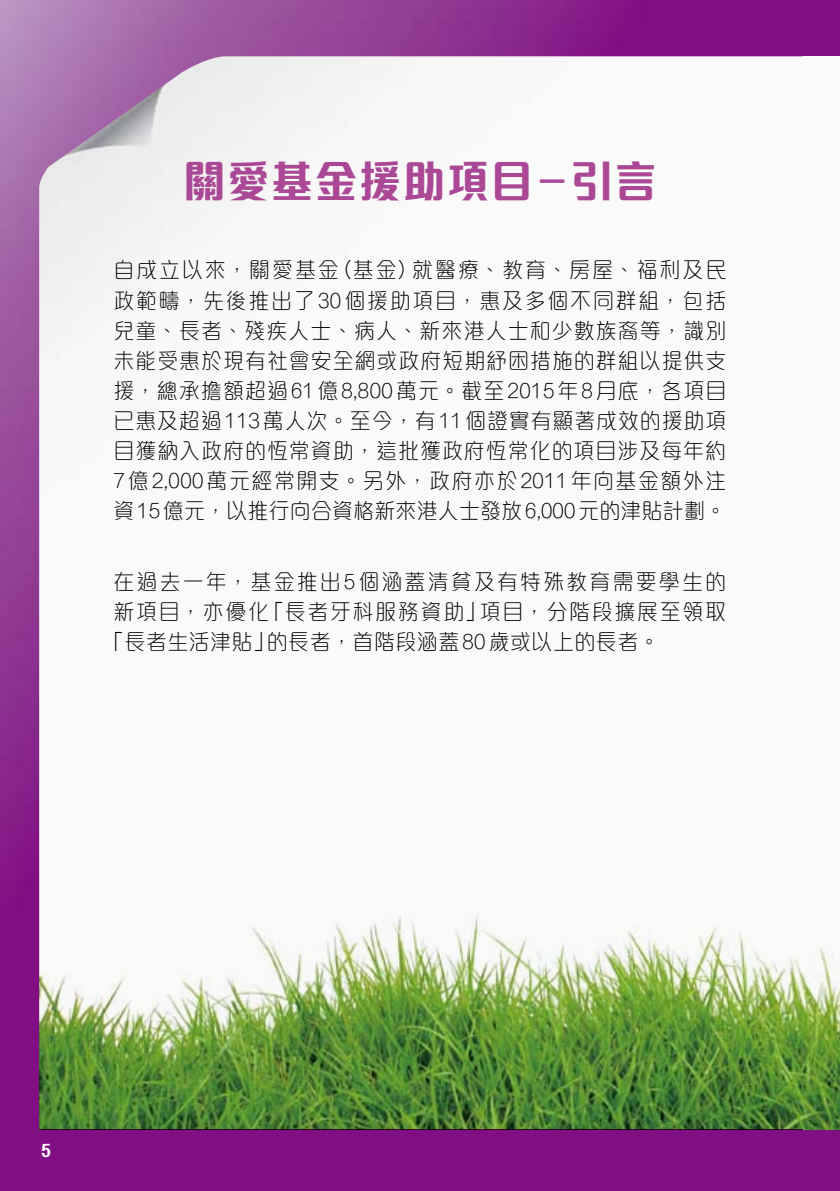
<style>
.page{position:relative;width:840px;height:1191px;background:#fff}
.page>*{position:absolute;margin:0;border:0;box-sizing:border-box;transform-origin:0 0}
.t1{font:800 44px "M Elle HK";letter-spacing:.05em;color:#ab4896;scale:.95 1}
.t2{font:300 22px/30px "M Elle HK";letter-spacing:.075em;color:#000;text-align:justify;scale:.95 1}
.t3{font:300 22px "M Elle HK";letter-spacing:.105em;color:#000;scale:.95 1}
.t4{font:300 22px "M Elle HK";letter-spacing:.025em;color:#000;scale:.95 1}
.t5{font:800 18px "M Elle HK";color:#fff;scale:.95 1}
</style>
<div class="page">
<img style="left:0;top:0;width:839px;height:1191px">
<img style="left:39px;top:56px;width:764px;height:754px">
<img style="left:803px;top:56px;width:36px;height:754px">
<img style="left:39px;top:810px;width:800px;height:319px">
<h1 class="t1" style="left:183px;top:160px;width:499px">關愛基金援助項目 – 引言</h1>
<p class="t2" style="left:113px;top:255px;width:646px">自成立以來，關愛基金（基金）就醫療、教育、房屋、福利及民政範疇，先後推出了30個援助項目，惠及多個不同群組，包括兒童、長者、殘疾人士、病人、新來港人士和少數族裔等，識別未能受惠於現有社會安全網或政府短期紓困措施的群組以提供支援，總承擔額超過61億8,800萬元。截至2015年8月底，各項目已惠及超過113萬人次。至今，有11個證實有顯著成效的援助項目獲納入政府的恆常資助，這批獲政府恆常化的項目涉及每年約7億2,000萬元經常開支。另外，政府亦於2011年向基金額外注資15億元，以推行向合資格新來港人士發放6,000元的津貼計劃。</p>
<p class="t3" style="left:113px;top:571px;width:646px">在過去一年，基金推出5個涵蓋清貧及有特殊教育需要學生的</p>
<p class="t2" style="left:113px;top:596px;width:646px">新項目，亦優化「長者牙科服務資助」項目，分階段擴展至領取</p>
<p class="t4" style="left:103px;top:631px;width:587px">「長者生活津貼」的長者，首階段涵蓋 80 歲或以上的長者。</p>
<p class="t5" style="left:41px;top:1141px;width:12px">5</p>
</div>
